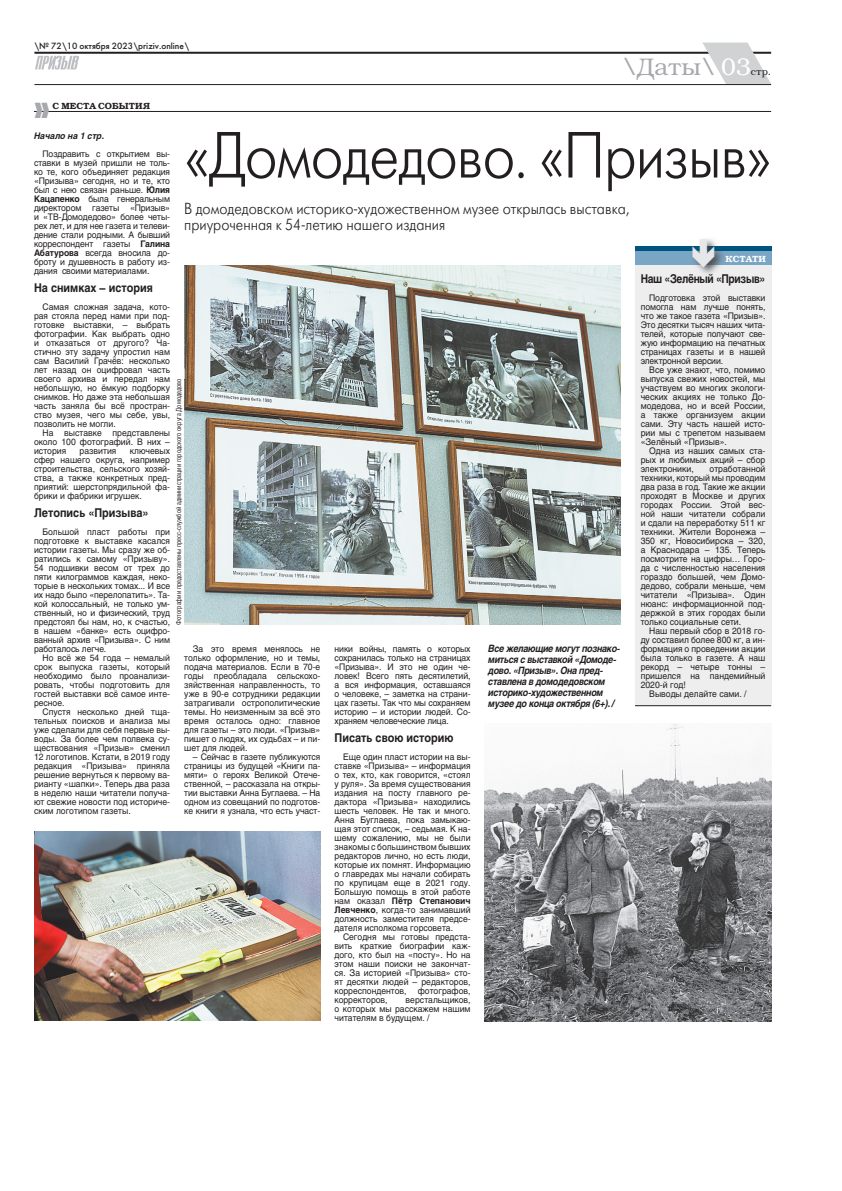
<style>
.page{position:relative;width:842px;height:1191px;background:#fff}
.page>*{position:absolute;margin:0;border:0;box-sizing:border-box;transform-origin:0 0}
.t1{font:300 65px "Futura Futuris";letter-spacing:-.02em;color:#231f20;scale:.9 1}
.t2{font:24px "Bookman Light ITC";color:#a8a9ad}
.t3{font:300 16px/16px "Futura Futuris";color:#231f20;scale:.9 1}
.t4{font:700 12px "Helios VM";color:#231f20;scale:.9 1}
.t5{font:700 12px "Helios VM";letter-spacing:-.03em;color:#231f20;scale:.85 1}
.t6{font:700 12px "Helios VM";color:#231f20;scale:.85 1}
.t7{font:italic 700 10px/11px "Helios VM";letter-spacing:-.03em;color:#231f20;scale:.89 1}
.t8{font:10px "Bookman Light ITC";color:#231f20}
.t9{font:9px/9px "Helios VM";color:#231f20;text-align:justify;scale:.95 1}
.t10{font:9px "Futura Futuris";color:#231f20}
.t11{font:9px "Bookman Demi ITC";letter-spacing:.01em;color:#231f20}
.t12{font:italic 700 9px "Helios VM";color:#231f20;scale:.95 1}
.t13{font:9px "Bookman Demi ITC";color:#fff}
.t14{font:7px "Helios Cond VM";color:#231f20;scale:.95 1}
.s1{color:#fff}
.s2{font-weight:700}
</style>
<div class="page">
<hr style="left:34px;top:52px;width:737px;height:2px;background:#231f20">
<svg style="left:702px;top:43px;width:69px;height:41px"></svg>
<hr style="left:34px;top:84px;width:737px;height:1px;background:#231f20">
<img style="left:35px;top:56px;width:43px;height:13px">
<hr style="left:34px;top:111px;width:737px;height:1px;background:#231f20">
<div style="left:635px;top:260px;width:136px;height:446px;background:#eeeeef"></div>
<div style="left:635px;top:247px;width:136px;height:18px;background:#79a6c5"></div>
<hr style="left:635px;top:247px;width:136px;height:4px;background:#005580">
<img style="left:690px;top:242px;width:35px;height:32px">
<hr style="left:635px;top:705px;width:136px;height:1px;background:#231f20">
<img style="left:34px;top:832px;width:286px;height:188px">
<img style="left:485px;top:724px;width:286px;height:297px">
<img style="left:184px;top:266px;width:437px;height:359px">
<svg style="left:692px;top:239px;width:22px;height:28px"></svg>
<p class="t10" style="left:34px;top:43px;width:157px">\№ 72\10 октября 2023\priziv.online\</p>
<p class="t11" style="left:52px;top:102px;width:99px">С МЕСТА СОБЫТИЯ</p>
<h2 class="t2" style="left:622px;top:57px;width:130px">\Даты\ <span class="s1">03</span></h2>
<p class="t8" style="left:751px;top:68px;width:22px">стр.</p>
<h1 class="t1" style="left:184px;top:131px;width:654px">«Домодедово. «Призыв»</h1>
<h3 class="t3" style="left:184px;top:201px;width:496px">В домодедовском историко-художественном музее открылась выставка, приуроченная к 54-летию нашего издания</h3>
<p class="t12" style="left:34px;top:132px;width:75px">Начало на 1 стр.</p>
<p class="t9" style="left:34px;top:150px;width:145px;text-indent:9px">Поздравить с открытием вы&shy;ставки в музей пришли не толь&shy;ко те, кого объединяет редакция «Призыва» сегодня, но и те, кто был с нею связан раньше. <span class="s2">Юлия Кацапенко</span> была генеральным директором газеты «Призыв» и «ТВ-Домодедово» более четы&shy;рех лет, и для нее газета и телеви&shy;дение стали родными. А бывший корреспондент газеты <span class="s2">Галина Абатурова</span> всегда вносила до&shy;броту и душевность в работу из&shy;дания своими материалами.</p>
<h3 class="t4" style="left:34px;top:283px;width:134px">На снимках – история</h3>
<p class="t9" style="left:34px;top:303px;width:145px;text-indent:9px">Самая сложная задача, кото&shy;рая стояла перед нами при под&shy;готовке выставки, – выбрать фотографии. Как выбрать одно и отказаться от другого? Ча&shy;стично эту задачу упростил нам сам Василий Грачёв: несколько лет назад он оцифровал часть своего архива и передал нам небольшую, но ёмкую подборку снимков. Но даже эта небольшая часть заняла бы всё простран&shy;ство музея, чего мы себе, увы, позволить не могли.</p>
<p class="t9" style="left:34px;top:429px;width:145px;text-indent:9px">На выставке представлены около 100 фотографий. В них – история</p>
<p class="t13" style="left:725px;top:255px;width:42px">КСТАТИ</p>
<h3 class="t5" style="left:641px;top:274px;width:105px">Наш «Зелёный П</h3>
<h3 class="t6" style="left:716px;top:274px;width:59px">« ризыв»</h3>
<p class="t9" style="left:641px;top:294px;width:133px;text-indent:9px">Подготовка этой выставки помогла нам лучше понять, что же такое газета «Призыв».<br>Это десятки тысяч наших чита&shy;телей, которые получают све&shy;жую информацию на печатных страницах газеты и в нашей электронной версии.</p>
<p class="t9" style="left:641px;top:366px;width:133px;text-indent:9px">Все уже знают, что, помимо выпуска свежих новостей, мы участвуем во многих экологи&shy;ческих акциях не только До&shy;модедова, но и всей России, а также организуем акции сами. Эту часть нашей исто&shy;рии мы с трепетом называем «Зелёный «Призыв».</p>
<p class="t9" style="left:641px;top:447px;width:133px;text-indent:9px">Одна из наших самых ста&shy;рых и любимых акций – сбор электроники,</p>
<p class="t14" style="left:176px;top:625px;width:261px;rotate:-90deg">Фотографии предоставлены пресс-службой администрации городского округа Домодедово</p>
<p class="t9" style="left:34px;top:447px;width:145px;text-indent:96px">ключевых сфер нашего округа, например строительства, сельского хозяй&shy;ства, а также конкретных пред&shy;приятий: шерстопрядильной фа&shy;брики и фабрики игрушек.</p>
<h3 class="t4" style="left:34px;top:508px;width:129px">Летопись «Призыва»</h3>
<p class="t9" style="left:34px;top:528px;width:145px;text-indent:9px">Большой пласт работы при подготовке к выставке касался истории газеты. Мы сразу же об&shy;ратились к самому «Призыву».<br>54 подшивки весом от трех до пяти килограммов каждая, неко&shy;торые в нескольких томах... И все их надо было «перелопатить». Та&shy;кой колоссальный, не только ум&shy;ственный, но и физический, труд предстоял бы нам, но, к счастью, в нашем «банке» есть оцифро&shy;ванный архив «Призыва». С ним работалось легче.</p>
<p class="t9" style="left:34px;top:654px;width:145px;text-indent:9px">Но всё же 54 года – немалый срок выпуска газеты, который необходимо было проанализи&shy;ровать, чтобы подготовить для гостей выставки всё самое инте&shy;ресное.</p>
<p class="t9" style="left:34px;top:708px;width:145px;text-indent:9px">Спустя несколько дней тща&shy;тельных поисков и анализа мы уже сделали для себя первые вы&shy;воды. За более чем полвека су&shy;ществования «Призыв» сменил 12 логотипов. Кстати, в 2019 году редакция «Призыва» приняла решение вернуться к первому ва&shy;рианту «шапки». Теперь два раза в неделю наши читатели получа&shy;ют свежие новости под историче&shy;ским логотипом газеты.</p>
<p class="t9" style="left:80px;top:447px;width:40px">развития</p>
<p class="t9" style="left:641px;top:465px;width:133px;text-indent:69px">отработанной техники, который мы проводим два раза в год. Такие же акции проходят в Москве и других городах России. Этой вес&shy;ной наши читатели собрали и сдали на переработку 511 кг техники. Жители Воронежа – 350 кг, Новосибирска – 320, а Краснодара – 135. Теперь посмотрите на цифры… Горо&shy;да с численностью населения гораздо большей, чем Домо&shy;дедово, собрали меньше, чем читатели «Призыва». Один нюанс: информационной под&shy;держкой в этих городах были только социальные сети.</p>
<p class="t9" style="left:649px;top:627px;width:124px">Наш первый сбор в 2018 го-</p>
<p class="t9" style="left:641px;top:636px;width:133px">ду составил более 800 кг, а ин-</p>
<p class="t9" style="left:641px;top:645px;width:133px">формация о проведении акции</p>
<p class="t9" style="left:641px;top:654px;width:133px">была только в газете. А наш</p>
<p class="t9" style="left:641px;top:663px;width:133px">рекорд – четыре тонны –</p>
<p class="t9" style="left:641px;top:672px;width:133px">пришелся на пандемийный</p>
<p class="t9" style="left:641px;top:681px;width:49px">2020-й год!</p>
<p class="t9" style="left:649px;top:690px;width:104px">Выводы делайте сами. /</p>
<p class="t7" style="left:488px;top:643px;width:150px">Все желающие могут познако&shy;миться с выставкой «Домоде&shy;дово. «Призыв». Она пред&shy;ставлена в домодедовском историко-художественном музее до конца октября (6+). /</p>
<p class="t9" style="left:184px;top:645px;width:145px;text-indent:9px">За это время менялось не только оформление, но и темы, подача материалов. Если в 70-е годы преобладала сельскохо&shy;зяйственная направленность, то уже в 90-е сотрудники редакции затрагивали острополитические темы. Но неизменным за всё это время осталось одно: главное для газеты – это люди. «Призыв» пишет о людях, их судьбах – и пи&shy;шет для людей.</p>
<p class="t9" style="left:184px;top:753px;width:145px;text-indent:9px">– Сейчас в газете публикуются страницы из будущей «Книги па&shy;мяти» о героях Великой Отече&shy;ственной, – рассказала на откры&shy;тии выставки Анна Буглаева. – На одном из совещаний по подготов&shy;ке книги я узнала, что есть участ-</p>
<p class="t9" style="left:334px;top:645px;width:145px">ники войны, память о которых сохранилась только на страницах «Призыва». И это не один че&shy;ловек! Всего пять десятилетий, а вся информация, оставшаяся о человеке, – заметка на страни&shy;цах газеты. Так что мы сохраняем историю – и истории людей. Со&shy;храняем человеческие лица.</p>
<h3 class="t4" style="left:334px;top:733px;width:134px">Писать свою историю</h3>
<p class="t9" style="left:334px;top:753px;width:145px;text-indent:9px">Еще один пласт истории на вы&shy;ставке «Призыва» – информация о тех, кто, как говорится, «стоял у руля». За время существования издания на посту главного ре&shy;дактора «Призыва» находились шесть человек. Не так и много.<br>Анна Буглаева, пока замыкаю&shy;щая этот список, – седьмая. К на&shy;шему сожалению, мы не были знакомы с большинством бывших редакторов лично, но есть люди, которые их помнят. Информацию о главредах мы начали собирать по крупицам еще в 2021 году.<br>Большую помощь в этой работе нам оказал <span class="s2">Пётр Степанович Левченко</span>, когда-то занимавший должность заместителя предсе&shy;дателя исполкома горсовета.</p>
<p class="t9" style="left:334px;top:933px;width:145px;text-indent:9px">Сегодня мы готовы предста&shy;вить краткие биографии каж&shy;дого, кто был на «посту». Но на этом наши поиски не закончат&shy;ся. За историей «Призыва» сто&shy;ят десятки людей – редакторов, корреспондентов, фотографов, корректоров,</p>
<p class="t9" style="left:334px;top:996px;width:145px;text-indent:71px">верстальщиков, о которых мы расскажем нашим читателям в будущем. /</p>
</div>
